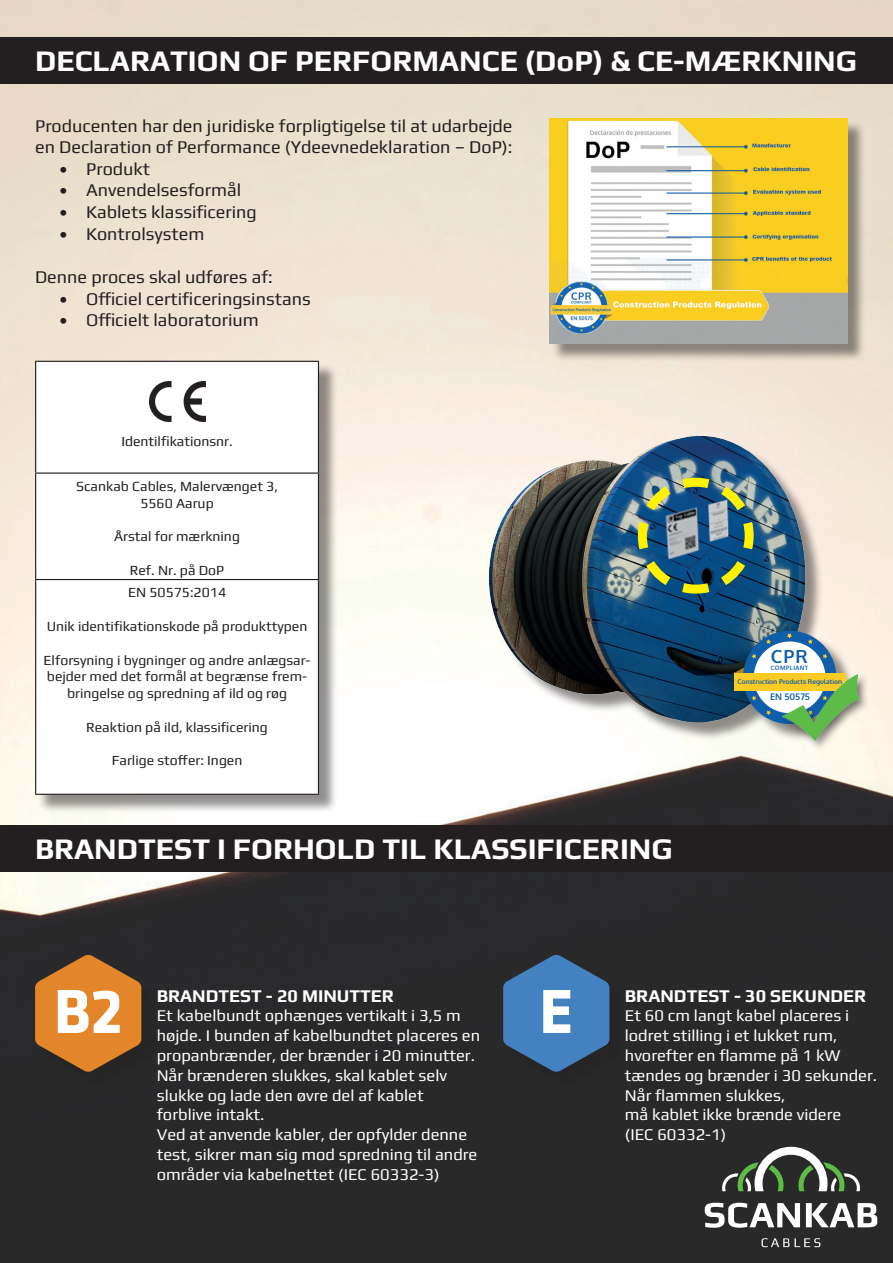
<style>
.page{position:relative;width:893px;height:1263px;background:#fff}
.page>*{position:absolute;margin:0;border:0;box-sizing:border-box;transform-origin:0 0}
.t1{font:700 64.5px "Klavika";color:#fff}
.t2{font:700 30px "Play";color:#fff}
.t3{font:18px/21.6px "Play";color:#231f20}
.t4{font:700 18px "Play";color:#fff}
.t5{font:700 18px "Oxygen";color:#0e5eaa}
.t6{font:16.5px/19.8px "Play";color:#fff}
.t7{font:13.95px/16.8px "Play";color:#231f20;text-align:center}
.t8{font:700 9.15px "Oxygen";color:#0e5eaa}
.t9{font:700 6.6px "Oxygen";color:#0e5eaa}
.t10{font:700 6px "Oxygen";letter-spacing:.06em;color:#0e5eaa}
</style>
<div class="page">
<img style="left:0;top:0;width:893px;height:1263px">
<div style="left:37px;top:958px;width:123px;height:132px;background:#292829"></div>
<svg style="left:35px;top:955px;width:106px;height:117px"></svg>
<div style="left:505px;top:958px;width:123px;height:132px;background:#282829"></div>
<svg style="left:503px;top:955px;width:106px;height:117px"></svg>
<svg style="left:705px;top:1203px;width:95px;height:25px"></svg>
<svg style="left:806px;top:1203px;width:71px;height:24px"></svg>
<svg style="left:762px;top:1238px;width:27px;height:9px"></svg>
<svg style="left:795px;top:1238px;width:25px;height:9px"></svg>
<svg style="left:722px;top:1147px;width:138px;height:44px"></svg>
<div style="left:0;top:37px;width:893px;height:47px;background:#231f20"></div>
<div style="left:0;top:825px;width:893px;height:47px;background:#231f20"></div>
<div style="left:551px;top:121px;width:315px;height:241px;background:#231f20;opacity:.5"></div>
<img style="left:549px;top:118px;width:298px;height:225px">
<div style="left:37px;top:363px;width:301px;height:450px;background:#231f20;opacity:.5"></div>
<svg style="left:36px;top:362px;width:282px;height:432px"></svg>
<hr style="left:35px;top:361px;width:284px;height:1px;background:#231f20">
<hr style="left:35px;top:362px;width:1px;height:110px;background:#231f20">
<hr style="left:318px;top:362px;width:1px;height:110px;background:#231f20">
<hr style="left:35px;top:472px;width:284px;height:2px;background:#231f20">
<hr style="left:35px;top:474px;width:1px;height:105px;background:#231f20">
<hr style="left:318px;top:474px;width:1px;height:105px;background:#231f20">
<hr style="left:35px;top:579px;width:284px;height:1px;background:#231f20">
<hr style="left:35px;top:580px;width:1px;height:214px;background:#231f20">
<hr style="left:318px;top:580px;width:1px;height:214px;background:#231f20">
<hr style="left:35px;top:794px;width:284px;height:1px;background:#231f20">
<img style="left:149px;top:382px;width:56px;height:40px">
<img style="left:479px;top:406px;width:372px;height:342px">
<div style="left:736px;top:633px;width:129px;height:109px;background:#231f20;opacity:.5"></div>
<svg style="left:746px;top:634px;width:87px;height:87px"></svg>
<div style="left:743px;top:631px;width:93px;height:93px;border:11px solid #0e5eaa;border-radius:50%"></div>
<div style="left:734px;top:673px;width:112px;height:17px;background:#facc25"></div>
<svg style="left:766px;top:639px;width:5px;height:5px"></svg>
<svg style="left:751px;top:654px;width:5px;height:5px"></svg>
<svg style="left:734px;top:666px;width:17px;height:7px"></svg>
<svg style="left:751px;top:695px;width:5px;height:5px"></svg>
<svg style="left:766px;top:710px;width:5px;height:5px"></svg>
<svg style="left:823px;top:654px;width:4px;height:5px"></svg>
<svg style="left:808px;top:639px;width:5px;height:5px"></svg>
<svg style="left:787px;top:633px;width:5px;height:5px"></svg>
<div style="left:780px;top:672px;width:91px;height:80px;background:#231f20;opacity:.5"></div>
<img style="left:778px;top:671px;width:84px;height:73px">
<img style="left:633px;top:473px;width:125px;height:125px">
<p class="t2" style="left:35px;top:43px;width:823px">DECLARATION OF PERFORMANCE (DoP) &amp; CE-MÆRKNING</p>
<p class="t3" style="left:35px;top:114px;width:479px">Producenten har den juridiske forpligtigelse til at udarbejde en Declaration of Performance (Ydeevnedeklaration – DoP):</p>
<p class="t3" style="left:59px;top:158px;width:92px">• Produkt</p>
<p class="t3" style="left:59px;top:179px;width:184px">• Anvendelsesformål</p>
<p class="t3" style="left:59px;top:201px;width:199px">• Kablets klassificering</p>
<p class="t3" style="left:59px;top:222px;width:147px">• Kontrolsystem</p>
<p class="t3" style="left:35px;top:266px;width:239px">Denne proces skal udføres af:</p>
<p class="t3" style="left:59px;top:287px;width:253px">• Officiel certificeringsinstans</p>
<p class="t3" style="left:59px;top:309px;width:201px">• Officielt laboratorium</p>
<p class="t7" style="left:121px;top:433px;width:113px">Identilfikationsnr.</p>
<p class="t7" style="left:76px;top:477px;width:203px">Scankab Cables, Malervænget 3,<br>5560 Aarup</p>
<p class="t7" style="left:114px;top:528px;width:127px">Årstal for mærkning</p>
<p class="t7" style="left:130px;top:561px;width:96px">Ref. Nr. på DoP</p>
<p class="t7" style="left:128px;top:584px;width:100px">EN 50575:2014</p>
<p class="t7" style="left:47px;top:617px;width:262px">Unik identifikationskode på produkttypen</p>
<p class="t7" style="left:44px;top:651px;width:269px">Elforsyning i bygninger og andre anlægsar&shy;bejder med det formål at begrænse frem&shy;bringelse og spredning af ild og røg</p>
<p class="t7" style="left:86px;top:718px;width:183px">Reaktion på ild, klassificering</p>
<p class="t7" style="left:112px;top:752px;width:132px">Farlige stoffer: Ingen</p>
<p class="t2" style="left:35px;top:831px;width:639px">BRANDTEST I FORHOLD TIL KLASSIFICERING</p>
<p class="t5" style="left:771px;top:646px;width:38px">CPR</p>
<p class="t10" style="left:771px;top:664px;width:39px">COMPLIANT</p>
<p class="t9" style="left:738px;top:677px;width:106px">Construction Products Regulation</p>
<p class="t8" style="left:770px;top:691px;width:41px">EN 50575</p>
<p class="t4" style="left:157px;top:985px;width:239px">BRANDTEST - 20 MINUTTER</p>
<p class="t6" style="left:157px;top:1006px;width:325px">Et kabelbundt ophænges vertikalt i 3,5 m højde. I bunden af kabelbundtet placeres en propanbrænder, der brænder i 20 minutter.<br>Når brænderen slukkes, skal kablet selv slukke og lade den øvre del af kablet forblive intakt.<br>Ved at anvende kabler, der opfylder denne test, sikrer man sig mod spredning til andre områder via kabelnettet (IEC 60332-3)</p>
<p class="t1" style="left:54px;top:965px;width:71px">B2</p>
<p class="t1" style="left:539px;top:965px;width:36px">E</p>
<p class="t4" style="left:625px;top:985px;width:243px">BRANDTEST - 30 SEKUNDER</p>
<p class="t6" style="left:625px;top:1006px;width:254px">Et 60 cm langt kabel placeres i lodret stilling i et lukket rum, hvorefter en flamme på 1 kW tændes og brænder i 30 sekunder.</p>
<p class="t6" style="left:625px;top:1085px;width:218px">Når flammen slukkes,<br>må kablet ikke brænde videre</p>
<p class="t6" style="left:625px;top:1124px;width:103px">(IEC 60332-1)</p>
</div>
